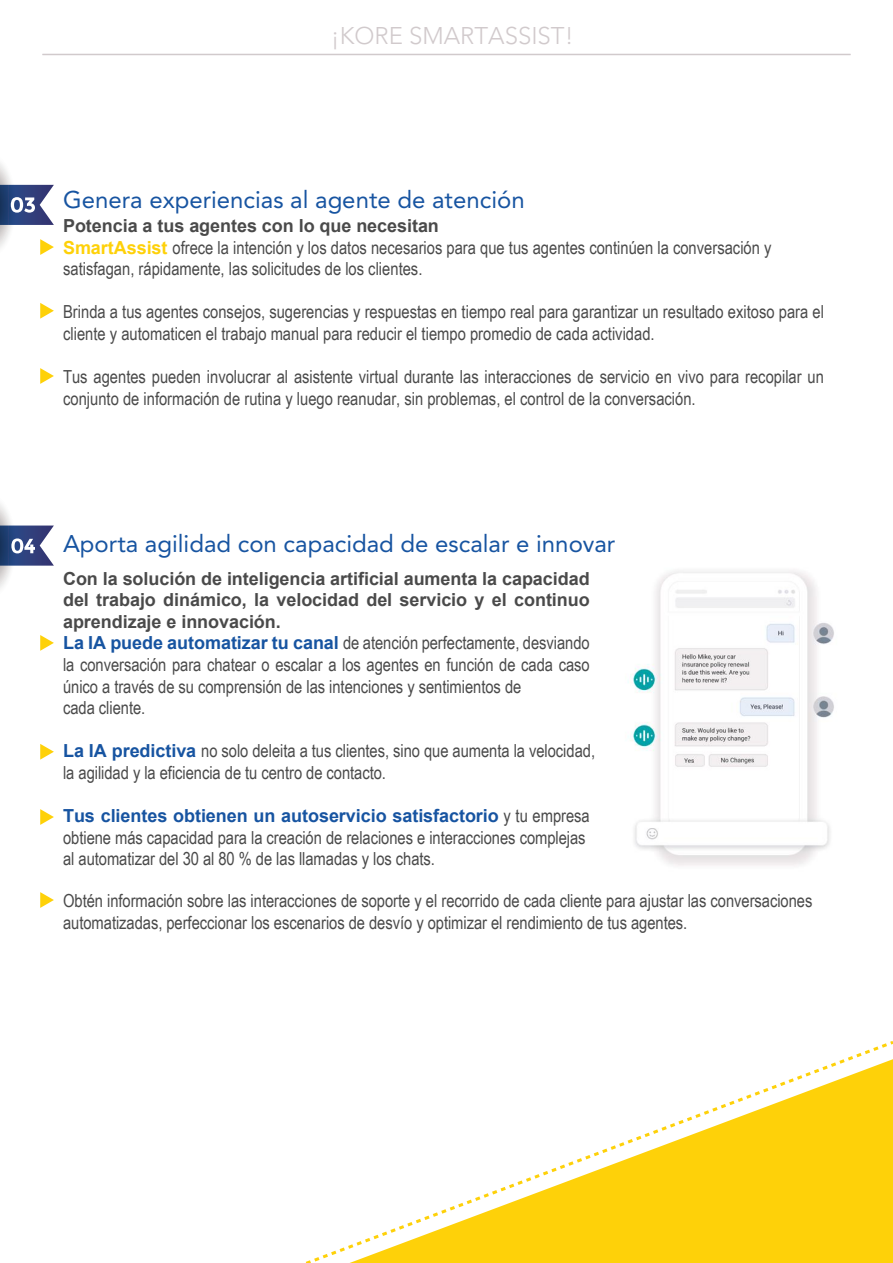
<style>
.page{position:relative;width:893px;height:1263px;background:#fff}
.page>*{position:absolute;margin:0;border:0;box-sizing:border-box;transform-origin:0 0}
.t1{font:24px "Avenir";color:#1754a1}
.t2{font:300 24px "Avenir";color:#d1cacc}
.t3{font:18px/21.6px "Arial Narrow";letter-spacing:-.005em;color:#4a4a4a}
.t4{font:700 18px/21.6px "Arial";letter-spacing:-.005em;color:#4a4a4a;text-align:justify}
.t5{font:700 18px "Arial";letter-spacing:-.005em;color:#1754a1}
.s1{font-family:"Arial";font-weight:700;color:#fed109}
.s2{font-family:"Arial";font-weight:700;color:#1754a1}
.s3{font-family:"Arial Narrow";font-weight:400;color:#4a4a4a}
</style>
<div class="page">
<hr style="left:42px;top:54px;width:809px;height:1px;background:#d1cacc">
<svg style="left:305px;top:1041px;width:588px;height:222px"></svg>
<svg style="left:0;top:504px;width:54px;height:84px"></svg>
<img style="left:628px;top:570px;width:206px;height:296px">
<svg style="left:0;top:163px;width:54px;height:92px"></svg>
<svg style="left:40px;top:303px;width:14px;height:16px"></svg>
<svg style="left:40px;top:368px;width:14px;height:16px"></svg>
<svg style="left:40px;top:635px;width:14px;height:16px"></svg>
<svg style="left:40px;top:744px;width:14px;height:16px"></svg>
<svg style="left:40px;top:809px;width:14px;height:16px"></svg>
<svg style="left:40px;top:892px;width:14px;height:16px"></svg>
<h1 class="t2" style="left:331px;top:18px;width:244px">¡KORE SMARTASSIST!</h1>
<h1 class="t1" style="left:63px;top:182px;width:463px">Genera experiencias al agente de atención</h1>
<p class="t4" style="left:63px;top:215px;width:377px">Potencia a tus agentes con lo que necesitan</p>
<p class="t3" style="left:63px;top:236px;width:710px"><span class="s1">SmartAssist</span> ofrece la intención y los datos necesarios para que tus agentes continúen la conversación y satisfagan, rápidamente, las solicitudes de los clientes.</p>
<p class="t3" style="left:63px;top:301px;width:762px">Brinda a tus agentes consejos, sugerencias y respuestas en tiempo real para garantizar un resultado exitoso para el cliente y automaticen el trabajo manual para reducir el tiempo promedio de cada actividad.</p>
<p class="t3" style="left:63px;top:365px;width:762px">Tus agentes pueden involucrar al asistente virtual durante las interacciones de servicio en vivo para recopilar un conjunto de información de rutina y luego reanudar, sin problemas, el control de la conversación.</p>
<h1 class="t1" style="left:63px;top:526px;width:554px">Aporta agilidad con capacidad de escalar e innovar</h1>
<p class="t4" style="left:63px;top:568px;width:528px">Con la solución de inteligencia artificial aumenta la capacidad del trabajo dinámico, la velocidad del servicio y el continuo aprendizaje e innovación.</p>
<p class="t3" style="left:63px;top:631px;width:528px"><span class="s2">La IA puede automatizar tu canal</span> de atención perfectamente, desviando la conversación para chatear o escalar a los agentes en función de cada caso único a través de su comprensión de las intenciones y sentimientos de<br>cada cliente.</p>
<p class="t3" style="left:63px;top:739px;width:533px"><span class="s2">La IA predictiva</span> no solo deleita a tus clientes, sino que aumenta la velocidad, la agilidad y la eficiencia de tu centro de contacto.</p>
<p class="t5" style="left:63px;top:803px;width:528px">Tus clientes obtienen un autoservicio satisfactorio <span class="s3">y tu empresa</span></p>
<p class="t3" style="left:63px;top:826px;width:524px">obtiene más capacidad para la creación de relaciones e interacciones complejas al automatizar del 30 al 80 % de las llamadas y los chats.</p>
<p class="t3" style="left:63px;top:889px;width:751px">Obtén información sobre las interacciones de soporte y el recorrido de cada cliente para ajustar las conversaciones automatizadas, perfeccionar los escenarios de desvío y optimizar el rendimiento de tus agentes.</p>
</div>
